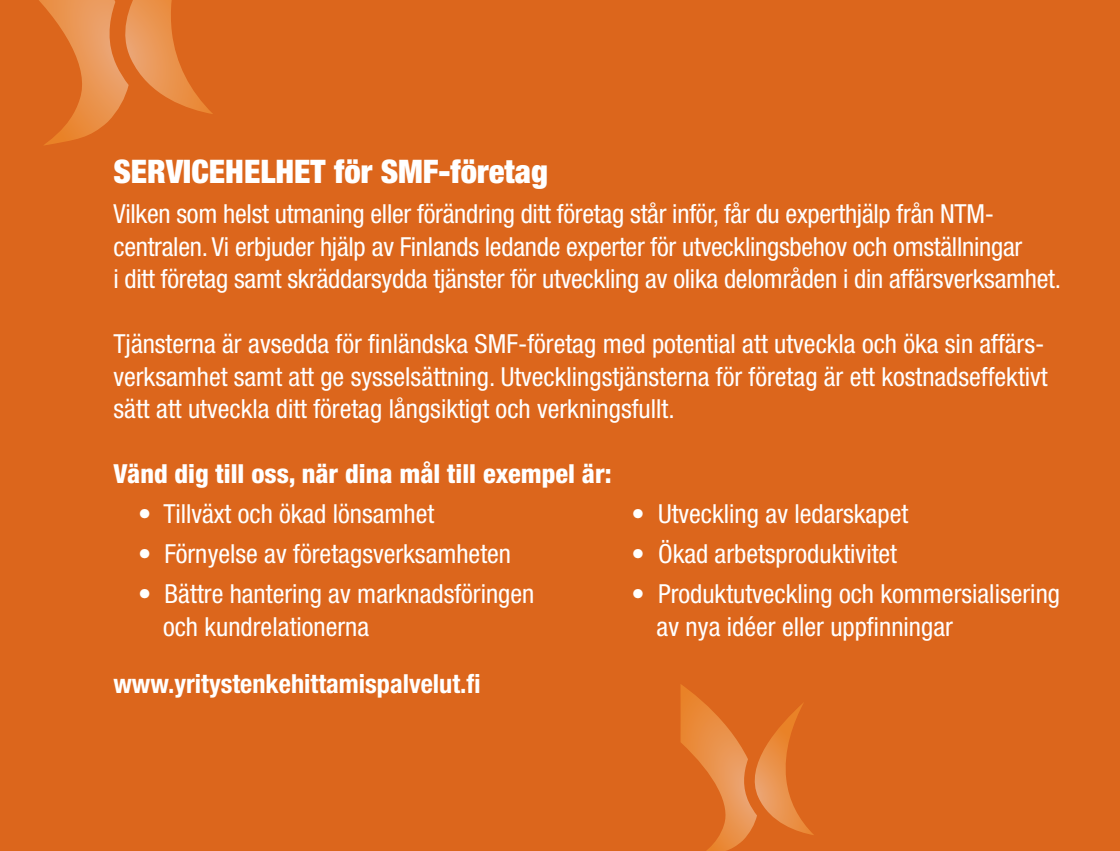
<style>
.page{position:relative;width:1120px;height:851px;background:#fff}
.page>*{position:absolute;margin:0;border:0;box-sizing:border-box;transform-origin:0 0}
.t1{font:900 condensed 32.5px "Helvetica Neue LT Std";color:#fff}
.t2{font:condensed 26.25px/32.5px "Helvetica Neue LT Std";color:#fff}
.t3{font:800 condensed 26.25px "Helvetica Neue LT Std";color:#fff}
.t4{font:700 condensed 26.25px "Helvetica Neue LT Std";color:#fff}
</style>
<div class="page">
<div style="left:0;top:0;width:1120px;height:850px;background:#dc661c"></div>
<svg style="left:39px;top:0;width:174px;height:146px"></svg>
<svg style="left:680px;top:684px;width:134px;height:166px"></svg>
<p class="t1" style="left:113px;top:151px;width:436px">SERVICEHELHET för SMF-företag</p>
<p class="t2" style="left:113px;top:197px;width:949px">Vilken som helst utmaning eller förändring ditt företag står inför, får du experthjälp från NTM&shy;centralen. Vi erbjuder hjälp av Finlands ledande experter för utvecklingsbehov och omställningar<br>i ditt företag samt skräddarsydda tjänster för utveckling av olika delområden i din affärsverksamhet.</p>
<p class="t2" style="left:113px;top:327px;width:936px">Tjänsterna är avsedda för finländska SMF-företag med potential att utveckla och öka sin affärs&shy;verksamhet samt att ge sysselsättning. Utvecklingstjänsterna för företag är ett kostnadseffektivt sätt att utveckla ditt företag långsiktigt och verkningsfullt.</p>
<p class="t3" style="left:113px;top:457px;width:500px">Vänd dig till oss, när dina mål till exempel är:</p>
<p class="t2" style="left:138px;top:497px;width:298px">• Tillväxt och ökad lönsamhet</p>
<p class="t2" style="left:138px;top:537px;width:374px">• Förnyelse av företagsverksamheten</p>
<p class="t2" style="left:163px;top:577px;width:373px;text-indent:-25px">• Bättre hantering av marknadsföringen och kundrelationerna</p>
<p class="t2" style="left:631px;top:497px;width:278px">• Utveckling av ledarskapet</p>
<p class="t2" style="left:631px;top:537px;width:267px">• Ökad arbetsproduktivitet</p>
<p class="t2" style="left:656px;top:577px;width:405px;text-indent:-25px">• Produktutveckling och kommersialisering av nya idéer eller uppfinningar</p>
<p class="t4" style="left:113px;top:668px;width:369px">www.yritystenkehittamispalvelut.fi</p>
</div>
